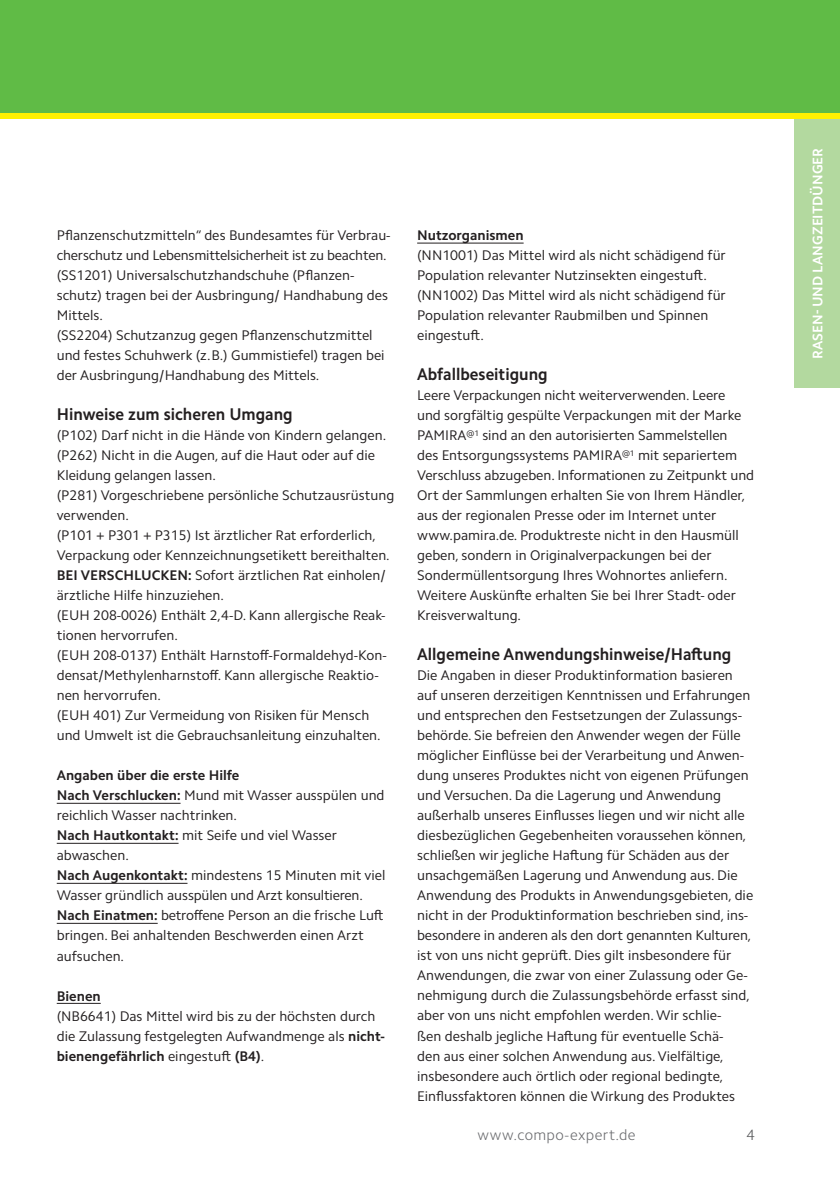
<style>
.page{position:relative;width:840px;height:1191px;background:#fff}
.page>*{position:absolute;margin:0;border:0;box-sizing:border-box;transform-origin:0 0}
.t1{font:700 17px "Camphor Pro";color:#231f20;scale:.95 1}
.t2{font:300 15px "Camphor Pro";letter-spacing:.025em;color:#6c6d70}
.t3{font:300 15px "Camphor Pro";color:#57585a}
.t4{font:14px/20px "Camphor Pro";color:#231f20}
.t5{font:700 14px "Camphor Pro";color:#fff}
.t6{font:700 14px "Camphor Pro";color:#231f20}
.s1{font-weight:700}
</style>
<div class="page">
<div style="left:794px;top:119px;width:45px;height:269px;background:#b3d99f"></div>
<hr style="left:57px;top:803px;width:123px;height:1px;background:#231f20">
<hr style="left:57px;top:843px;width:121px;height:1px;background:#231f20">
<hr style="left:57px;top:883px;width:130px;height:1px;background:#231f20">
<hr style="left:57px;top:923px;width:101px;height:1px;background:#231f20">
<hr style="left:57px;top:1003px;width:44px;height:1px;background:#231f20">
<hr style="left:417px;top:243px;width:106px;height:1px;background:#231f20">
<div style="left:0;top:0;width:839px;height:113px;background:#60bb46"></div>
<div style="left:0;top:113px;width:839px;height:6px;background:#fff101"></div>
<p class="t4" style="left:57px;top:225px;width:335px">Pflanzenschutzmitteln“ des Bundesamtes für Verbrau&shy;cherschutz und Lebensmittelsicherheit ist zu beachten. (SS1201) Universalschutzhandschuhe (Pflanzen&shy;schutz) tragen bei der Ausbringung/ Handhabung des Mittels.<br>(SS2204) Schutzanzug gegen Pflanzenschutzmittel und festes Schuhwerk (z.B.) Gummistiefel) tragen bei der Ausbringung/Handhabung des Mittels.</p>
<p class="t1" style="left:57px;top:404px;width:250px">Hinweise zum sicheren Umgang</p>
<p class="t4" style="left:57px;top:425px;width:339px">(P102) Darf nicht in die Hände von Kindern gelangen. (P262) Nicht in die Augen, auf die Haut oder auf die Kleidung gelangen lassen.<br>(P281) Vorgeschriebene persönliche Schutzausrüstung verwenden.<br>(P101 + P301 + P315) Ist ärztlicher Rat erforderlich, Verpackung oder Kennzeichnungsetikett bereithalten.<br><span class="s1">BEI VERSCHLUCKEN:</span> Sofort ärztlichen Rat einholen/ ärztliche Hilfe hinzuziehen.<br>(EUH 208-0026) Enthält 2,4-D. Kann allergische Reak&shy;tionen hervorrufen.<br>(EUH 208-0137) Enthält Harnstoff-Formaldehyd-Kon&shy;densat/Methylenharnstoff. Kann allergische Reaktio&shy;nen hervorrufen.<br>(EUH 401) Zur Vermeidung von Risiken für Mensch und Umwelt ist die Gebrauchsanleitung einzuhalten.</p>
<p class="t4" style="left:57px;top:765px;width:330px"><span class="s1">Angaben über die erste Hilfe<br>Nach Verschlucken:</span> Mund mit Wasser ausspülen und reichlich Wasser nachtrinken.<br><span class="s1">Nach Hautkontakt:</span> mit Seife und viel Wasser abwaschen.<br><span class="s1">Nach Augenkontakt:</span> mindestens 15 Minuten mit viel Wasser gründlich ausspülen und Arzt konsultieren.<br><span class="s1">Nach Einatmen:</span> betroffene Person an die frische Luft bringen. Bei anhaltenden Beschwerden einen Arzt aufsuchen.</p>
<p class="t6" style="left:57px;top:987px;width:45px">Bienen</p>
<p class="t4" style="left:57px;top:1005px;width:329px">(NB6641) Das Mittel wird bis zu der höchsten durch die Zulassung festgelegten Aufwandmenge als <span class="s1">nicht&shy;bienengefährlich</span> eingestuft <span class="s1">(B4)</span>.</p>
<p class="t6" style="left:417px;top:227px;width:108px">Nutzorganismen</p>
<p class="t4" style="left:417px;top:245px;width:310px">(NN1001) Das Mittel wird als nicht schädigend für Population relevanter Nutzinsekten eingestuft. (NN1002) Das Mittel wird als nicht schädigend für Population relevanter Raubmilben und Spinnen eingestuft.</p>
<p class="t1" style="left:417px;top:364px;width:139px">Abfallbeseitigung</p>
<p class="t4" style="left:417px;top:385px;width:338px">Leere Verpackungen nicht weiterverwenden. Leere<br>und sorgfältig gespülte Verpackungen mit der Marke PAMIRA<sup>@1</sup> sind an den autorisierten Sammelstellen<br>des Entsorgungssystems PAMIRA<sup>@1</sup> mit separiertem Verschluss abzugeben. Informationen zu Zeitpunkt und Ort der Sammlungen erhalten Sie von Ihrem Händler, aus der regionalen Presse oder im Internet unter www.pamira.de. Produktreste nicht in den Hausmüll geben, sondern in Originalverpackungen bei der Sondermüllentsorgung Ihres Wohnortes anliefern.<br>Weitere Auskünfte erhalten Sie bei Ihrer Stadt- oder Kreisverwaltung.</p>
<p class="t1" style="left:417px;top:644px;width:332px">Allgemeine Anwendungshinweise/Haftung</p>
<p class="t4" style="left:417px;top:665px;width:337px">Die Angaben in dieser Produktinformation basieren auf unseren derzeitigen Kenntnissen und Erfahrungen und entsprechen den Festsetzungen der Zulassungs&shy;behörde. Sie befreien den Anwender wegen der Fülle möglicher Einflüsse bei der Verarbeitung und Anwen&shy;dung unseres Produktes nicht von eigenen Prüfungen und Versuchen. Da die Lagerung und Anwendung außerhalb unseres Einflusses liegen und wir nicht alle diesbezüglichen Gegebenheiten voraussehen können, schließen wir jegliche Haftung für Schäden aus der unsachgemäßen Lagerung und Anwendung aus. Die Anwendung des Produkts in Anwendungsgebieten, die nicht in der Produktinformation beschrieben sind, ins&shy;besondere in anderen als den dort genannten Kulturen, ist von uns nicht geprüft. Dies gilt insbesondere für Anwendungen, die zwar von einer Zulassung oder Ge&shy;nehmigung durch die Zulassungsbehörde erfasst sind, aber von uns nicht empfohlen werden. Wir schlie-<br>ßen deshalb jegliche Haftung für eventuelle Schä-<br>den aus einer solchen Anwendung aus. Vielfältige, insbesondere auch örtlich oder regional bedingte, Einflussfaktoren können die Wirkung des Produktes</p>
<p class="t3" style="left:746px;top:1126px;width:10px">4</p>
<p class="t2" style="left:477px;top:1126px;width:159px">www.compo-expert.de</p>
<p class="t3" style="left:737px;top:1126px;width:18px">65</p>
<p class="t5" style="left:808px;top:359px;width:212px;rotate:-90deg">RASEN- UND LANGZEITDÜNGER</p>
</div>
